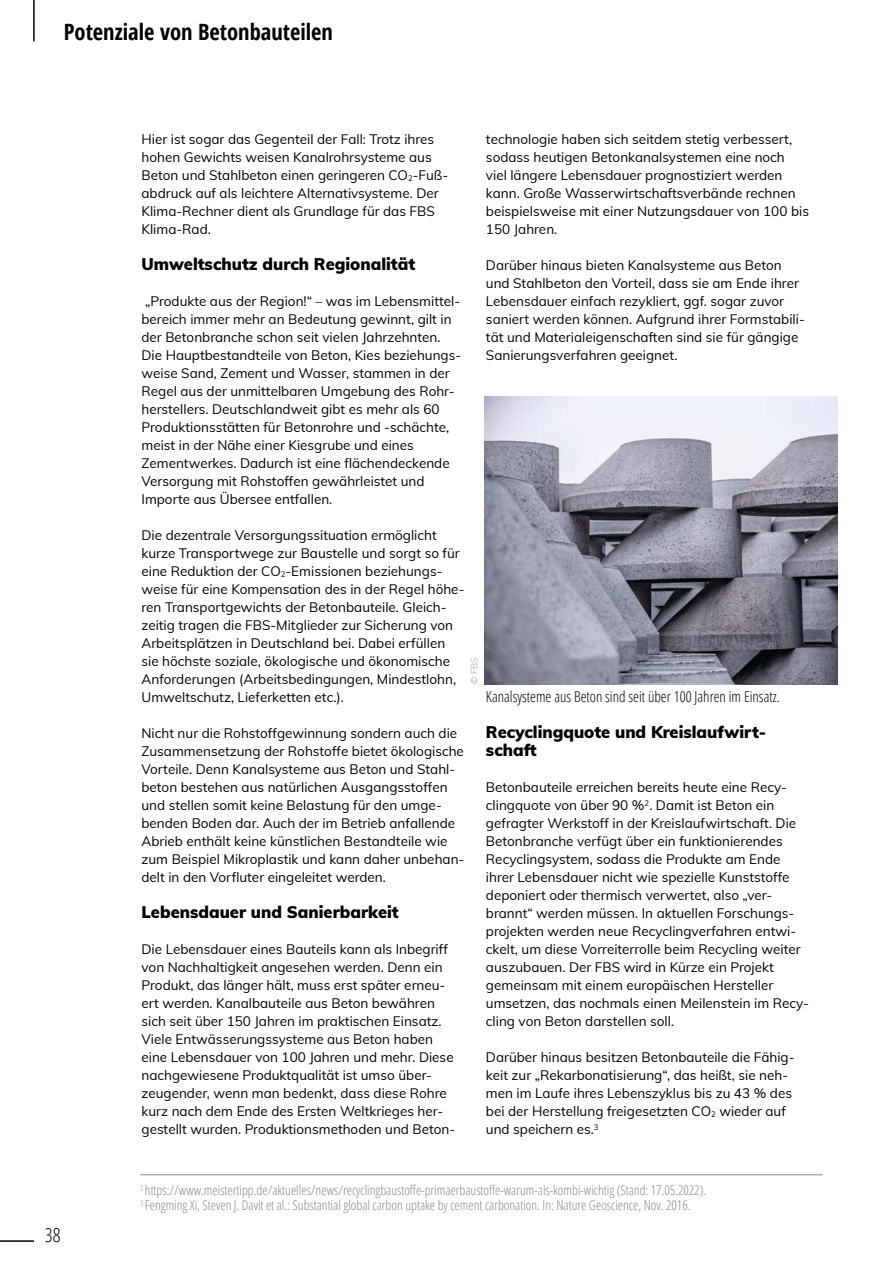
<style>
.page{position:relative;width:893px;height:1263px;background:#fff}
.page>*{position:absolute;margin:0;border:0;box-sizing:border-box;transform-origin:0 0}
.t1{font:700 condensed 22.5px "Open Sans";color:#000}
.t2{font:300 condensed 19.5px "Open Sans";color:#000}
.t3{font:900 16.5px/18px "Muli";color:#000}
.t4{font:300 condensed 15px "Open Sans";color:#000}
.t5{font:13.5px/18px "Muli";color:#000}
.t6{font:300 condensed 13.5px/15px "Open Sans";color:#878787}
.t7{font:200 9px "Muli";color:#878787}
</style>
<div class="page">
<hr style="left:140px;top:1174px;width:683px;height:1px;background:#878787">
<img style="left:485px;top:396px;width:353px;height:288px">
<hr style="left:0;top:1240px;width:34px;height:2px;background:#000">
<hr style="left:33px;top:0;width:2px;height:41px;background:#000">
<h1 class="t1" style="left:64px;top:16px;width:271px">Potenziale von Betonbauteilen</h1>
<p class="t5" style="left:142px;top:129px;width:308px">Hier ist sogar das Gegenteil der Fall: Trotz ihres hohen Gewichts weisen Kanalrohrsysteme aus Beton und Stahlbeton einen geringeren CO<sub>2</sub>-Fuß&shy;abdruck auf als leichtere Alternativsysteme. Der Klima-Rechner dient als Grundlage für das FBS Klima-Rad.</p>
<p class="t3" style="left:142px;top:254px;width:275px">Umweltschutz durch Regionalität</p>
<p class="t5" style="left:142px;top:291px;width:321px">„Produkte aus der Region!“ – was im Lebensmittel&shy;bereich immer mehr an Bedeutung gewinnt, gilt in der Betonbranche schon seit vielen Jahrzehnten.<br>Die Hauptbestandteile von Beton, Kies beziehungs&shy;weise Sand, Zement und Wasser, stammen in der Regel aus der unmittelbaren Umgebung des Rohr&shy;herstellers. Deutschlandweit gibt es mehr als 60<br>Produktionsstätten für Betonrohre und -schächte, meist in der Nähe einer Kiesgrube und eines Zementwerkes. Dadurch ist eine flächendeckende Versorgung mit Rohstoffen gewährleistet und Importe aus Übersee entfallen.</p>
<p class="t5" style="left:142px;top:525px;width:325px">Die dezentrale Versorgungssituation ermöglicht kurze Transportwege zur Baustelle und sorgt so für eine Reduktion der CO<sub>2</sub>-Emissionen beziehungs&shy;weise für eine Kompensation des in der Regel höhe&shy;ren Transportgewichts der Betonbauteile. Gleich&shy;zeitig tragen die FBS-Mitglieder zur Sicherung von Arbeitsplätzen in Deutschland bei. Dabei erfüllen sie höchste soziale, ökologische und ökonomische Anforderungen (Arbeitsbedingungen, Mindestlohn, Umweltschutz, Lieferketten etc.).</p>
<p class="t5" style="left:142px;top:723px;width:324px">Nicht nur die Rohstoffgewinnung sondern auch die Zusammensetzung der Rohstoffe bietet ökologische Vorteile. Denn Kanalsysteme aus Beton und Stahl&shy;beton bestehen aus natürlichen Ausgangsstoffen und stellen somit keine Belastung für den umge&shy;benden Boden dar. Auch der im Betrieb anfallende Abrieb enthält keine künstlichen Bestandteile wie zum Beispiel Mikroplastik und kann daher unbehan&shy;delt in den Vorfluter eingeleitet werden.</p>
<p class="t3" style="left:142px;top:902px;width:259px">Lebensdauer und Sanierbarkeit</p>
<p class="t5" style="left:142px;top:939px;width:315px">Die Lebensdauer eines Bauteils kann als Inbegriff von Nachhaltigkeit angesehen werden. Denn ein Produkt, das länger hält, muss erst später erneu&shy;ert werden. Kanalbauteile aus Beton bewähren sich seit über 150 Jahren im praktischen Einsatz.<br>Viele Entwässerungssysteme aus Beton haben eine Lebensdauer von 100 Jahren und mehr. Diese nachgewiesene Produktqualität ist umso über&shy;zeugender, wenn man bedenkt, dass diese Rohre kurz nach dem Ende des Ersten Weltkrieges her&shy;gestellt wurden. Produktionsmethoden und Beton-</p>
<p class="t7" style="left:468px;top:684px;width:28px;rotate:-90deg">© FBS</p>
<p class="t5" style="left:486px;top:130px;width:325px">technologie haben sich seitdem stetig verbessert, sodass heutigen Betonkanalsystemen eine noch viel längere Lebensdauer prognostiziert werden kann. Große Wasserwirtschaftsverbände rechnen beispielsweise mit einer Nutzungsdauer von 100 bis 150 Jahren.</p>
<p class="t5" style="left:486px;top:255px;width:320px">Darüber hinaus bieten Kanalsysteme aus Beton und Stahlbeton den Vorteil, dass sie am Ende ihrer Lebensdauer einfach rezykliert, ggf. sogar zuvor saniert werden können. Aufgrund ihrer Formstabili&shy;tät und Materialeigenschaften sind sie für gängige Sanierungsverfahren geeignet.</p>
<p class="t4" style="left:486px;top:686px;width:295px">Kanalsysteme aus Beton sind seit über 100 Jahren im Einsatz.</p>
<p class="t3" style="left:486px;top:722px;width:282px">Recyclingquote und Kreislaufwirt&shy;schaft</p>
<p class="t5" style="left:486px;top:777px;width:324px">Betonbauteile erreichen bereits heute eine Recy&shy;clingquote von über 90 %<sup>2</sup>. Damit ist Beton ein gefragter Werkstoff in der Kreislaufwirtschaft. Die Betonbranche verfügt über ein funktionierendes Recyclingsystem, sodass die Produkte am Ende ihrer Lebensdauer nicht wie spezielle Kunststoffe deponiert oder thermisch verwertet, also „ver&shy;brannt“ werden müssen. In aktuellen Forschungs&shy;projekten werden neue Recyclingverfahren entwi&shy;ckelt, um diese Vorreiterrolle beim Recycling weiter auszubauen. Der FBS wird in Kürze ein Projekt gemeinsam mit einem europäischen Hersteller umsetzen, das nochmals einen Meilenstein im Recy&shy;cling von Beton darstellen soll.</p>
<p class="t5" style="left:486px;top:1047px;width:310px">Darüber hinaus besitzen Betonbauteile die Fähig&shy;keit zur „Rekarbonatisierung“, das heißt, sie neh&shy;men im Laufe ihres Lebenszyklus bis zu 43 % des bei der Herstellung freigesetzten CO<sub>2</sub> wieder auf und speichern es.<sup>3</sup></p>
<h2 class="t2" style="left:45px;top:1221px;width:17px">38</h2>
<p class="t6" style="left:140px;top:1182px;width:567px"><sup>2</sup> https://www.meistertipp.de/aktuelles/news/recyclingbaustoffe-primaerbaustoffe-warum-als-kombi-wichtig (Stand: 17.05.2022).<br><sup>3</sup> Fengming Xi, Steven J. Davit et al.: Substantial global carbon uptake by cement carbonation. In: Nature Geoscience, Nov. 2016.</p>
</div>
